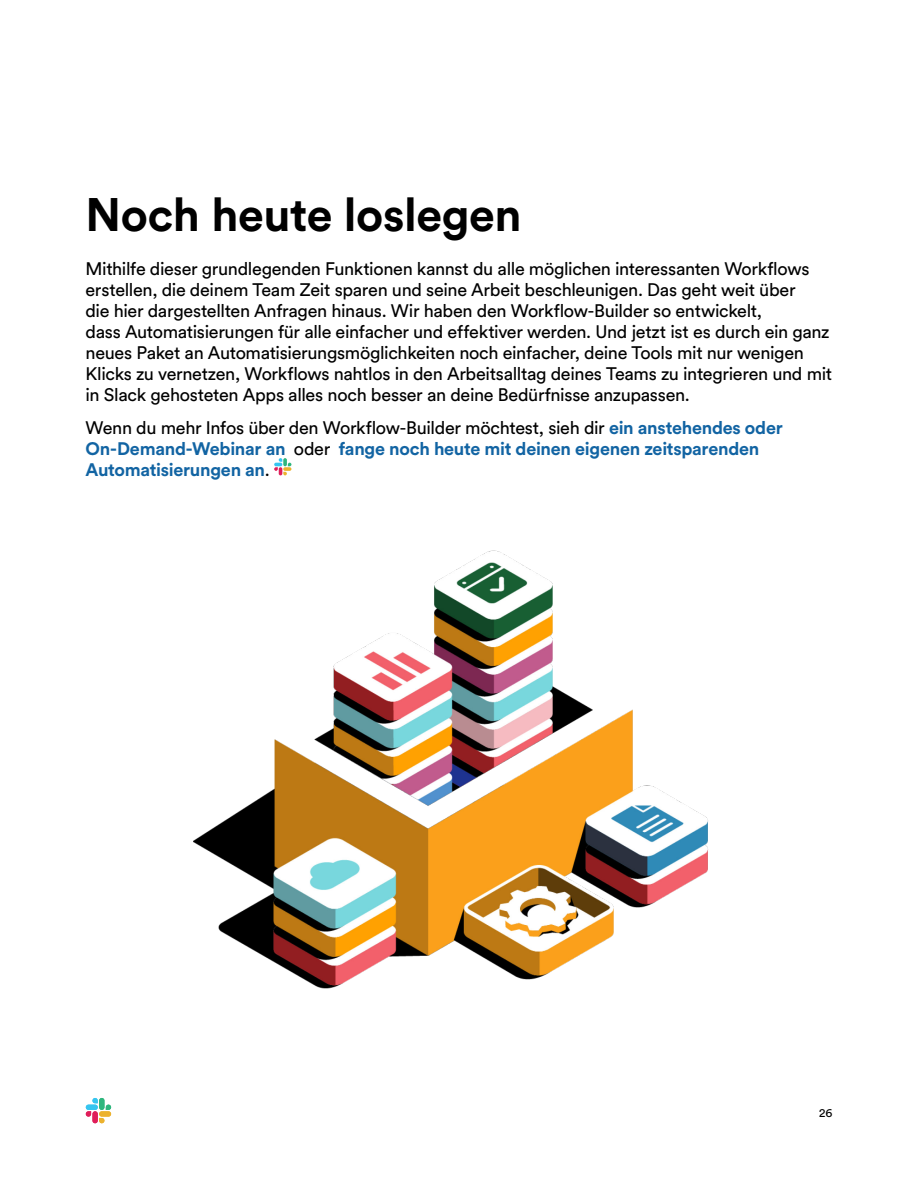
<style>
.page{position:relative;width:918px;height:1188px;background:#fff}
.page>*{position:absolute;margin:0;border:0;box-sizing:border-box;transform-origin:0 0}
.t1{font:700 46.5px "Slack Circular";letter-spacing:-.01em;color:#000}
.Body{font:18px/21px "Slack Circular";letter-spacing:-.02em;color:#000}
.Body-2{font:700 18px/21px "Slack Circular";letter-spacing:-.015em;color:#1264a3}
.t2{font:12px "Slack Circular";color:#000}
.s1{font-weight:400;color:#000}
</style>
<div class="page">
<svg style="left:86px;top:1111px;width:5px;height:6px"></svg>
<div style="left:92px;top:1111px;width:6px;height:12px;background:#e01e5a;border-radius:3px"></div>
<svg style="left:92px;top:1098px;width:6px;height:5px"></svg>
<div style="left:86px;top:1105px;width:12px;height:5px;background:#36c5f0;border-radius:3px"></div>
<svg style="left:106px;top:1105px;width:5px;height:5px"></svg>
<div style="left:99px;top:1098px;width:5px;height:12px;background:#2eb67d;border-radius:3px"></div>
<svg style="left:99px;top:1118px;width:5px;height:5px"></svg>
<div style="left:99px;top:1111px;width:12px;height:6px;background:#ecb22e;border-radius:3px"></div>
<svg style="left:274px;top:458px;width:17px;height:17px"></svg>
<img style="left:193px;top:550px;width:515px;height:439px">
<h1 class="t1" style="left:86px;top:183px;width:438px">Noch heute loslegen</h1>
<p class="Body" style="left:86px;top:257px;width:748px">Mithilfe dieser grundlegenden Funktionen kannst du alle möglichen interessanten Workflows erstellen, die deinem Team Zeit sparen und seine Arbeit beschleunigen. Das geht weit über<br>die hier dargestellten Anfragen hinaus. Wir haben den Workflow-Builder so entwickelt,<br>dass Automatisierungen für alle einfacher und effektiver werden. Und jetzt ist es durch ein ganz neues Paket an Automatisierungsmöglichkeiten noch einfacher, deine Tools mit nur wenigen Klicks zu vernetzen, Workflows nahtlos in den Arbeitsalltag deines Teams zu integrieren und mit in Slack gehosteten Apps alles noch besser an deine Bedürfnisse anzupassen.</p>
<p class="Body-2" style="left:86px;top:416px;width:699px"><span class="s1">Wenn du mehr Infos über den Workflow-Builder möchtest, sieh dir</span> ein anstehendes oder<br>On-Demand-Webinar an <span class="s1">oder</span> fange noch heute mit deinen eigenen zeitsparenden<br>Automatisierungen an<span class="s1">.</span></p>
<p class="t2" style="left:819px;top:1105px;width:15px">26</p>
</div>
